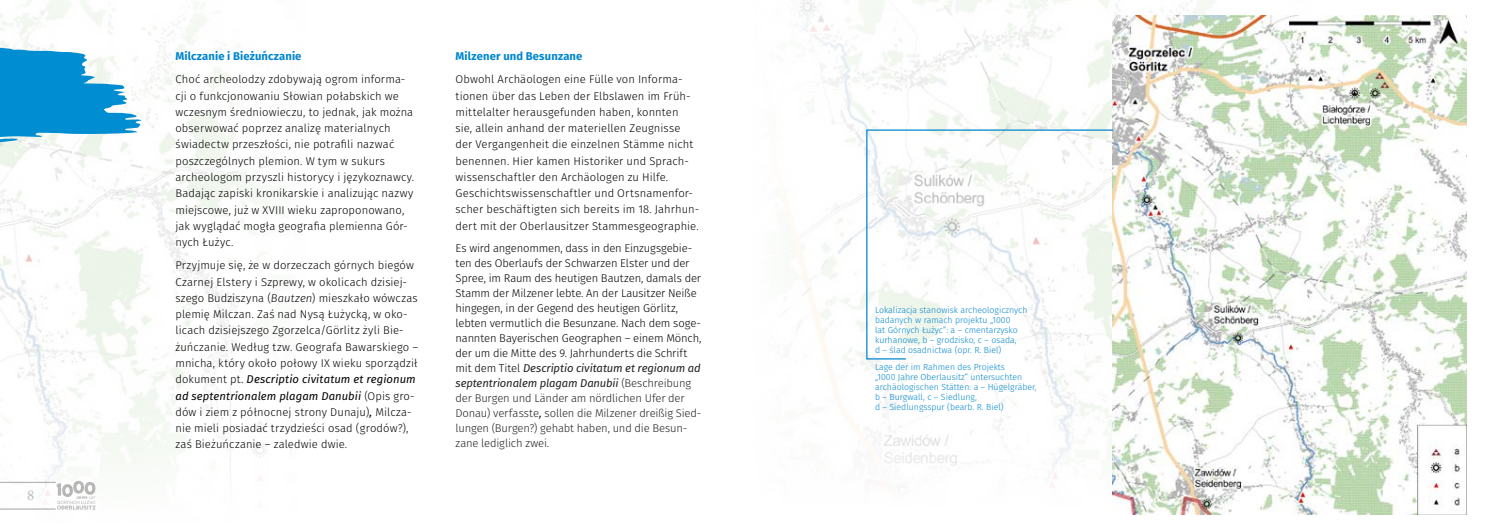
<style>
.page{position:relative;width:1489px;height:525px;background:#fff}
.page>*{position:absolute;margin:0;border:0;box-sizing:border-box;transform-origin:0 0}
.t1{font:15px "Minion Pro";color:#b9b8bb}
.t2{font:300 11.25px/16.2px "Fira Sans";letter-spacing:.005em;color:#000}
.t3{font:300 11.25px/15px "Fira Sans";letter-spacing:-.015em;color:#000}
.t4{font:700 11.25px "Fira Sans";letter-spacing:.01em;color:#0086ce}
.t5{font:300 8.75px/10px "Fira Sans";color:#0086ce}
.s1{font-style:italic}
.s2{font-weight:400;font-style:italic}
.s3{font-weight:400;font-style:italic;color:#202122}
.s4{color:#202122}
</style>
<div class="page">
<img style="left:0;top:0;width:270px;height:510px">
<img style="left:792px;top:0;width:507px;height:487px">
<img style="left:1112px;top:16px;width:353px;height:498px">
<hr style="left:866px;top:129px;width:246px;height:2px;background:#0086ce">
<hr style="left:866px;top:130px;width:1px;height:229px;background:#0086ce">
<hr style="left:866px;top:358px;width:39px;height:1px;background:#0086ce">
<svg style="left:0;top:35px;width:142px;height:110px"></svg>
<h1 class="t1" style="left:27px;top:485px;width:9px">8</h1>
<p class="t4" style="left:175px;top:47px;width:127px">Milczanie i Bieżuńczanie</p>
<p class="t2" style="left:175px;top:71px;width:240px">Choć archeolodzy zdobywają ogrom informa&shy;cji o funkcjonowaniu Słowian połabskich we wczesnym średniowieczu, to jednak, jak można obserwować poprzez analizę materialnych świadectw przeszłości, nie potrafili nazwać poszczególnych plemion. W tym w sukurs archeologom przyszli historycy i językoznawcy.<br>Badając zapiski kronikarskie i analizując nazwy miejscowe, już w XVIII wieku zaproponowano, jak wyglądać mogła geografia plemienna Gór&shy;nych Łużyc.</p>
<p class="t2" style="left:175px;top:257px;width:244px">Przyjmuje się, że w dorzeczach górnych biegów Czarnej Elstery i Szprewy, w okolicach dzisiej&shy;szego Budziszyna (<span class="s1">Bautzen</span>) mieszkało wówczas plemię Milczan. Zaś nad Nysą Łużycką, w oko&shy;licach dzisiejszego Zgorzelca/Görlitz żyli Bie&shy;żuńczanie. Według tzw. Geografa Bawarskiego – mnicha, który około połowy IX wieku sporządził dokument pt. <span class="s2">Descriptio civitatum et regionum ad septentrionalem plagam Danubii</span> (Opis gro&shy;dów i ziem z północnej strony Dunaju)<span class="s2">,</span> Milcza&shy;nie mieli posiadać trzydzieści osad (grodów?), zaś Bieżuńczanie – zaledwie dwie.</p>
<p class="t4" style="left:455px;top:47px;width:128px">Milzener und Besunzane</p>
<p class="t2" style="left:455px;top:71px;width:245px">Obwohl Archäologen eine Fülle von Informa&shy;tionen über das Leben der Elbslawen im Früh&shy;mittelalter herausgefunden haben, konnten<br>sie, allein anhand der materiellen Zeugnisse der Vergangenheit die einzelnen Stämme nicht benennen. Hier kamen Historiker und Sprach&shy;wissenschaftler den Archäologen zu Hilfe.<br>Geschichtswissenschaftler und Ortsnamenfor&shy;scher beschäftigten sich bereits im 18. Jahrhun&shy;dert mit der Oberlausitzer Stammesgeographie.</p>
<p class="t3" style="left:455px;top:240px;width:247px">Es wird angenommen, dass in den Einzugsgebie&shy;ten des Oberlaufs der Schwarzen Elster und der Spree, im Raum des heutigen Bautzen, damals der Stamm der Milzener lebte. An der Lausitzer Neiße hingegen, in der Gegend des heutigen Görlitz, lebten vermutlich die Besunzane. Nach dem soge&shy;nannten Bayerischen Geographen – einem Mönch, der um die Mitte des 9. Jahrhunderts die Schrift mit dem Titel <span class="s3">Descriptio civitatum et regionum ad septentrionalem plagam Danubii</span> <span class="s4">(Beschreibung der Burgen und Länder am nördlichen Ufer der Donau) verfasste</span><span class="s3">,</span> <span class="s4">sollen die Milzener dreißig Sied&shy;lungen (Burgen?) gehabt haben, und die Besun&shy;zane lediglich zwei.</span></p>
<p class="t5" style="left:875px;top:305px;width:154px">Lokalizacja stanowisk archeologicznych badanych w ramach projektu „1000<br>lat Górnych Łużyc”: a – cmentarzysko kurhanowe, b – grodzisko, c – osada,<br>d – ślad osadnictwa (opr. R. Biel)</p>
<p class="t5" style="left:875px;top:362px;width:163px">Lage der im Rahmen des Projekts<br>„1000 Jahre Oberlausitz” untersuchten archäologischen Stätten: a – Hügelgräber, b – Burgwall, c – Siedlung,<br>d – Siedlungsspur (bearb. R. Biel)</p>
</div>
